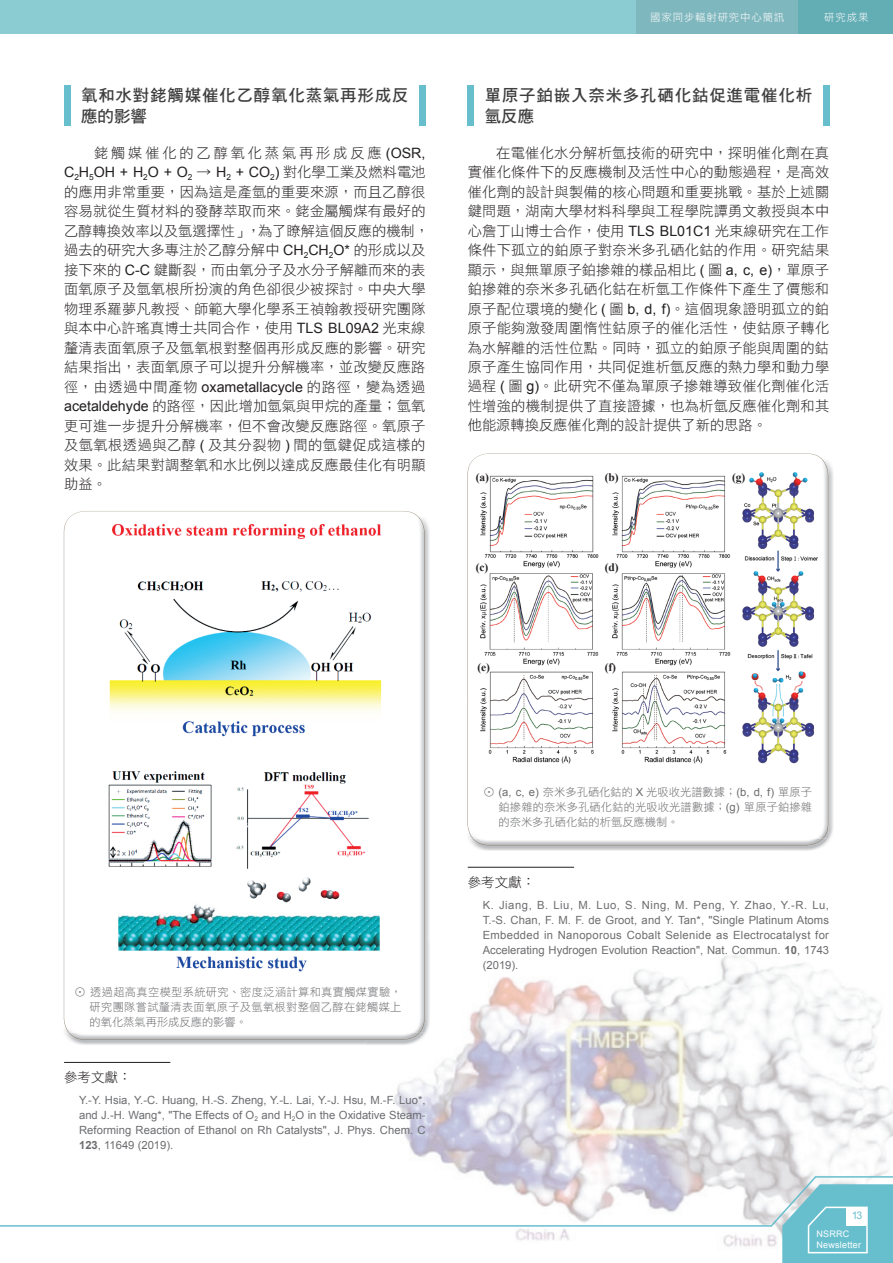
<style>
.page{position:relative;width:893px;height:1263px;background:#fff}
.page>*{position:absolute;margin:0;border:0;box-sizing:border-box;transform-origin:0 0}
.t1{font:16.5px/21px "DF Hei Std W7";letter-spacing:.045em;color:#3e3e3f}
.t2{font:14.25px/19.5px "DF Hei Std W3";letter-spacing:.015em;color:#231f20}
.t3{font:14.25px "Arial";color:#231f20}
.t4{font:14.25px "DF Hei Std W3";letter-spacing:.2em;color:#231f20}
.t5{font:13.5px "DF Hei Std W3";color:#231f20}
.t6{font:700 11.55px "Times New Roman";color:#231f20}
.t7{font:11.25px/15px "Arial";color:#6c6d70;text-align:justify}
.t8{font:11.25px/15px "DF Hei Std W3";letter-spacing:.01em;color:#6c6d70;text-align:justify}
.t9{font:10.5px "DF Hei Std W3";letter-spacing:.07em;color:#fff}
.t10{font:10.5px "Arial";color:#67bfce}
.t11{font:9px/10.8px "Arial";letter-spacing:.025em;color:#fff}
.s1{font-family:"Arial"}
.s2{font-family:"DF Hei Std W3"}
.s3{font-weight:700}
</style>
<div class="page">
<img style="left:394px;top:955px;width:499px;height:292px">
<div style="left:0;top:0;width:636px;height:34px;background:#8bccd2"></div>
<div style="left:636px;top:0;width:163px;height:34px;background:#7fb7be"></div>
<div style="left:799px;top:0;width:94px;height:34px;background:#63adb5"></div>
<svg style="left:782px;top:1227px;width:111px;height:36px;background:#6dc1d0"></svg>
<svg style="left:0;top:1175px;width:893px;height:52px"></svg>
<img style="left:71px;top:511px;width:347px;height:5px">
<img style="left:425px;top:520px;width:5px;height:423px">
<img style="left:366px;top:943px;width:64px;height:102px">
<img style="left:69px;top:1033px;width:351px;height:7px">
<img style="left:63px;top:529px;width:1px;height:491px">
<img style="left:71px;top:516px;width:347px;height:517px">
<img style="left:64px;top:516px;width:7px;height:517px">
<img style="left:418px;top:516px;width:7px;height:517px">
<div style="left:64px;top:85px;width:6px;height:41px;background:#67bfce"></div>
<div style="left:419px;top:85px;width:6px;height:41px;background:#67bfce"></div>
<hr style="left:64px;top:1062px;width:106px;height:1px;background:#231f20">
<img style="left:98px;top:524px;width:292px;height:450px">
<img style="left:474px;top:453px;width:348px;height:6px">
<img style="left:782px;top:463px;width:51px;height:388px">
<img style="left:473px;top:838px;width:350px;height:7px">
<img style="left:467px;top:470px;width:1px;height:358px">
<img style="left:828px;top:463px;width:1px;height:375px">
<img style="left:468px;top:459px;width:353px;height:379px">
<img style="left:821px;top:459px;width:7px;height:379px">
<div style="left:468px;top:85px;width:6px;height:41px;background:#67bfce"></div>
<div style="left:823px;top:85px;width:6px;height:41px;background:#67bfce"></div>
<hr style="left:468px;top:867px;width:106px;height:1px;background:#231f20">
<img style="left:475px;top:471px;width:342px;height:292px">
<p class="t1" style="left:81px;top:84px;width:329px">氧和水對銠觸媒催化乙醇氧化蒸氣再形成反應的影響</p>
<p class="t4" style="left:94px;top:145px;width:333px">銠觸媒催化的乙醇氧化蒸氣再形成反應<span class="s1">(OSR,</span></p>
<p class="t3" style="left:64px;top:163px;width:363px">C<sub>2</sub>H<sub>5</sub>OH + H<sub>2</sub>O + O<sub>2</sub> <span class="s2">→</span> H<sub>2</sub> + CO<sub>2</sub>) <span class="s2">對化學工業及燃料電池</span></p>
<p class="t2" style="left:64px;top:182px;width:366px">的應用非常重要，因為這是產氫的重要來源，而且乙醇很容易就從生質材料的發酵萃取而來。銠金屬觸煤有最好的乙醇轉換效率以及氫選擇性」，為了瞭解這個反應的機制，過去的研究大多專注於乙醇分解中 <span class="s1">CH</span><sub>2</sub><span class="s1">CH</span><sub>2</sub><span class="s1">O*</span> 的形成以及接下來的 <span class="s1">C-C</span> 鍵斷裂，而由氧分子及水分子解離而來的表面氧原子及氫氧根所扮演的角色卻很少被探討。中央大學物理系羅夢凡教授、師範大學化學系王禎翰教授研究團隊與本中心許瑤真博士共同合作，使用 <span class="s1">TLS BL09A2</span> 光束線釐清表面氧原子及氫氧根對整個再形成反應的影響。研究結果指出，表面氧原子可以提升分解機率，並改變反應路徑，由透過中間產物 <span class="s1">oxametallacycle</span> 的路徑，變為透過<span class="s1">acetaldehyde</span> 的路徑，因此增加氫氣與甲烷的產量；氫氧更可進一步提升分解機率，但不會改變反應路徑。氧原子及氫氧根透過與乙醇 <span class="s1">(</span> 及其分裂物 <span class="s1">)</span> 間的氫鍵促成這樣的效果。此結果對調整氧和水比例以達成反應最佳化有明顯助益。</p>
<p class="t9" style="left:650px;top:11px;width:136px">國家同步輻射研究中心簡訊</p>
<p class="t9" style="left:824px;top:11px;width:46px">研究成果</p>
<p class="t1" style="left:485px;top:84px;width:329px">單原子鉑嵌入奈米多孔硒化鈷促進電催化析氫反應</p>
<p class="t2" style="left:468px;top:142px;width:363px;text-align:justify;text-indent:28px">在電催化水分解析氫技術的研究中，探明催化劑在真實催化條件下的反應機制及活性中心的動態過程，是高效催化劑的設計與製備的核心問題和重要挑戰。基於上述關鍵問題，湖南大學材料科學與工程學院譚勇文教授與本中心詹丁山博士合作，使用 <span class="s1">TLS BL01C1</span> 光束線研究在工作條件下孤立的鉑原子對奈米多孔硒化鈷的作用。研究結果顯示，與無單原子鉑摻雜的樣品相比 <span class="s1">(</span> 圖 <span class="s1">a, c, e)</span>，單原子鉑摻雜的奈米多孔硒化鈷在析氫工作條件下產生了價態和原子配位環境的變化 <span class="s1">(</span> 圖 <span class="s1">b, d, f)</span>。這個現象證明孤立的鉑原子能夠激發周圍惰性鈷原子的催化活性，使鈷原子轉化為水解離的活性位點。同時，孤立的鉑原子能與周圍的鈷原子產生協同作用，共同促進析氫反應的熱力學和動力學過程 <span class="s1">(</span> 圖 <span class="s1">g)</span>。此研究不僅為單原子摻雜導致催化劑催化活性增強的機制提供了直接證據，也為析氫反應催化劑和其他能源轉換反應催化劑的設計提供了新的思路。</p>
<p class="t6" style="left:476px;top:469px;width:15px">(a)</p>
<p class="t6" style="left:605px;top:469px;width:16px">(b)</p>
<p class="t6" style="left:732px;top:469px;width:15px">(g)</p>
<p class="t6" style="left:476px;top:559px;width:14px">(c)</p>
<p class="t6" style="left:605px;top:559px;width:16px">(d)</p>
<p class="t6" style="left:477px;top:659px;width:14px">(e)</p>
<p class="t6" style="left:605px;top:659px;width:13px">(f)</p>
<p class="t8" style="left:90px;top:984px;width:314px;text-indent:-15px">☉ 透過超高真空模型系統研究、密度泛涵計算和真實觸煤實驗，研究團隊嘗試釐清表面氧原子及氫氧根對整個乙醇在銠觸媒上的氧化蒸氣再形成反應的影響。</p>
<p class="t5" style="left:64px;top:1070px;width:69px">參考文獻：</p>
<p class="t7" style="left:79px;top:1093px;width:348px">Y.-Y. Hsia, Y.-C. Huang, H.-S. Zheng, Y.-L. Lai, Y.-J. Hsu, M.-F. Luo*, and J.-H. Wang*, "The Effects of O<sub>2</sub> and H<sub>2</sub>O in the Oxidative Steam-Reforming Reaction of Ethanol on Rh Catalysts", J. Phys. Chem. C <span class="s3">123</span>, 11649 (2019).</p>
<p class="t8" style="left:499px;top:784px;width:315px;text-indent:-15px">☉ <span class="s1">(a, c, e)</span> 奈米多孔硒化鈷的 <span class="s1">X</span> 光吸收光譜數據；<span class="s1">(b, d, f)</span> 單原子鉑摻雜的奈米多孔硒化鈷的光吸收光譜數據；<span class="s1">(g)</span> 單原子鉑摻雜的奈米多孔硒化鈷的析氫反應機制。</p>
<p class="t5" style="left:468px;top:875px;width:69px">參考文獻：</p>
<p class="t7" style="left:483px;top:897px;width:348px">K. Jiang, B. Liu, M. Luo, S. Ning, M. Peng, Y. Zhao, Y.-R. Lu, T.-S. Chan, F. M. F. de Groot, and Y. Tan*, "Single Platinum Atoms Embedded in Nanoporous Cobalt Selenide as Electrocatalyst for Accelerating Hydrogen Evolution Reaction", Nat. Commun. <span class="s3">10</span>, 1743 (2019).</p>
<p class="t10" style="left:852px;top:1208px;width:12px">13</p>
<p class="t11" style="left:816px;top:1228px;width:46px">NSRRC<br>Newsletter</p>
</div>
